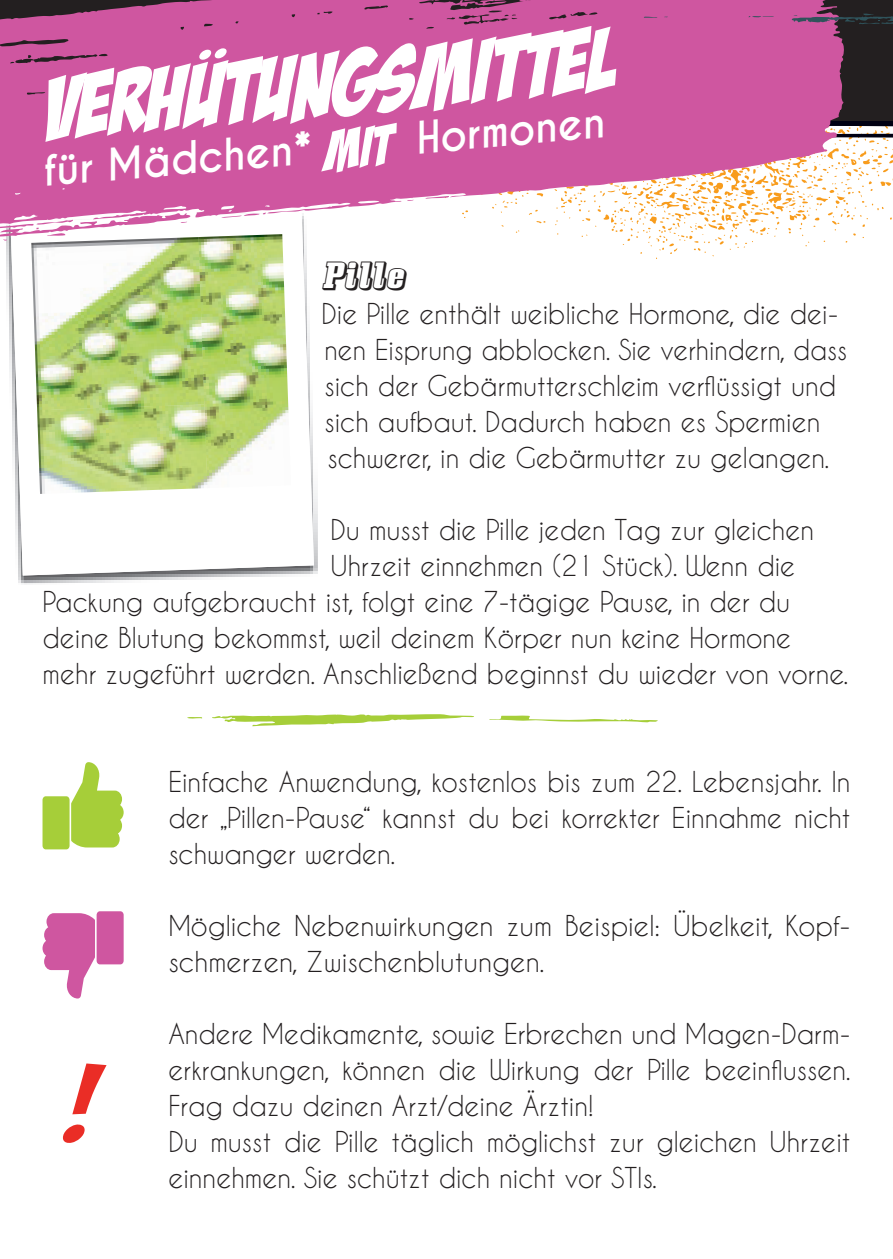
<style>
.page{position:relative;width:893px;height:1259px;background:#fff}
.page>*{position:absolute;margin:0;border:0;box-sizing:border-box;transform-origin:0 0}
.t1{font:90px "Bada Boom BB";color:#fff}
.t2{font:700 42px "Caviar Dreams";color:#fff}
.t3{font:36px "Bullpen Three D";color:#231f20}
.t4{font:27px/36px "Caviar Dreams";color:#231f20}
.s1{font-family:"Bada Boom BB";font-weight:400;font-size:57px}
</style>
<div class="page">
<svg style="left:489px;top:715px;width:169px;height:8px"></svg>
<hr style="left:187px;top:716px;width:16px;height:3px;background:#a6ce39;border-radius:50%">
<svg style="left:212px;top:714px;width:262px;height:12px"></svg>
<svg style="left:71px;top:762px;width:53px;height:85px"></svg>
<div style="left:43px;top:796px;width:27px;height:53px;background:#a6ce39;border-radius:3px"></div>
<svg style="left:63px;top:1063px;width:44px;height:80px"></svg>
<svg style="left:43px;top:913px;width:52px;height:85px"></svg>
<div style="left:97px;top:911px;width:27px;height:53px;background:#cf56a0;border-radius:3px"></div>
<img style="left:6px;top:247px;width:312px;height:337px">
<svg style="left:10px;top:247px;width:304px;height:328px"></svg>
<img style="left:31px;top:237px;width:167px;height:173px">
<img style="left:198px;top:234px;width:93px;height:254px">
<img style="left:37px;top:404px;width:170px;height:90px">
<svg style="left:276px;top:162px;width:617px;height:97px"></svg>
<div style="left:0;top:0;width:893px;height:121px;background:#231f20"></div>
<svg style="left:0;top:233px;width:191px;height:14px"></svg>
<svg style="left:0;top:0;width:844px;height:233px;background:#d36ea9"></svg>
<svg style="left:748px;top:16px;width:26px;height:2px"></svg>
<svg style="left:644px;top:17px;width:13px;height:1px"></svg>
<svg style="left:791px;top:13px;width:102px;height:11px"></svg>
<svg style="left:199px;top:48px;width:28px;height:12px"></svg>
<h1 class="t1" style="left:37px;top:62px;width:577px;rotate:-5deg">Verhutungsmittel</h1>
<h2 class="t2" style="left:40px;top:145px;width:565px;rotate:-5deg">für Mädchen* <span class="s1">MIT</span> Hormonen</h2>
<h3 class="t3" style="left:322px;top:256px;width:85px">Pille</h3>
<p class="t4" style="left:322px;top:295px;width:527px">Die Pille enthält weibliche Hormone, die dei&shy;nen Eisprung abblocken. Sie verhindern, dass sich der Gebärmutterschleim verflüssigt und sich aufbaut. Dadurch haben es Spermien schwerer, in die Gebärmutter zu gelangen.</p>
<p class="t4" style="left:331px;top:511px;width:485px">Du musst die Pille jeden Tag zur gleichen</p>
<p class="t4" style="left:331px;top:547px;width:466px">Uhrzeit einnehmen (21 Stück). Wenn die</p>
<p class="t4" style="left:43px;top:583px;width:749px">Packung aufgebraucht ist, folgt eine 7-tägige Pause, in der du</p>
<p class="t4" style="left:43px;top:619px;width:750px">deine Blutung bekommst, weil deinem Körper nun keine Hormone</p>
<p class="t4" style="left:43px;top:655px;width:807px">mehr zugeführt werden. Anschließend beginnst du wieder von vorne.</p>
<p class="t4" style="left:168px;top:763px;width:684px;text-align:justify">Einfache Anwendung, kostenlos bis zum 22. Lebensjahr. In der „Pillen-Pause“ kannst du bei korrekter Einnahme nicht schwanger werden.</p>
<p class="t4" style="left:168px;top:907px;width:684px">Mögliche Nebenwirkungen zum Beispiel: Übelkeit, Kopf&shy;schmerzen, Zwischenblutungen.</p>
<p class="t4" style="left:168px;top:1015px;width:684px">Andere Medikamente, sowie Erbrechen und Magen-Darm&shy;erkrankungen, können die Wirkung der Pille beeinflussen.<br>Frag dazu deinen Arzt/deine Ärztin!<br>Du musst die Pille täglich möglichst zur gleichen Uhrzeit einnehmen. Sie schützt dich nicht vor STIs.</p>
</div>
